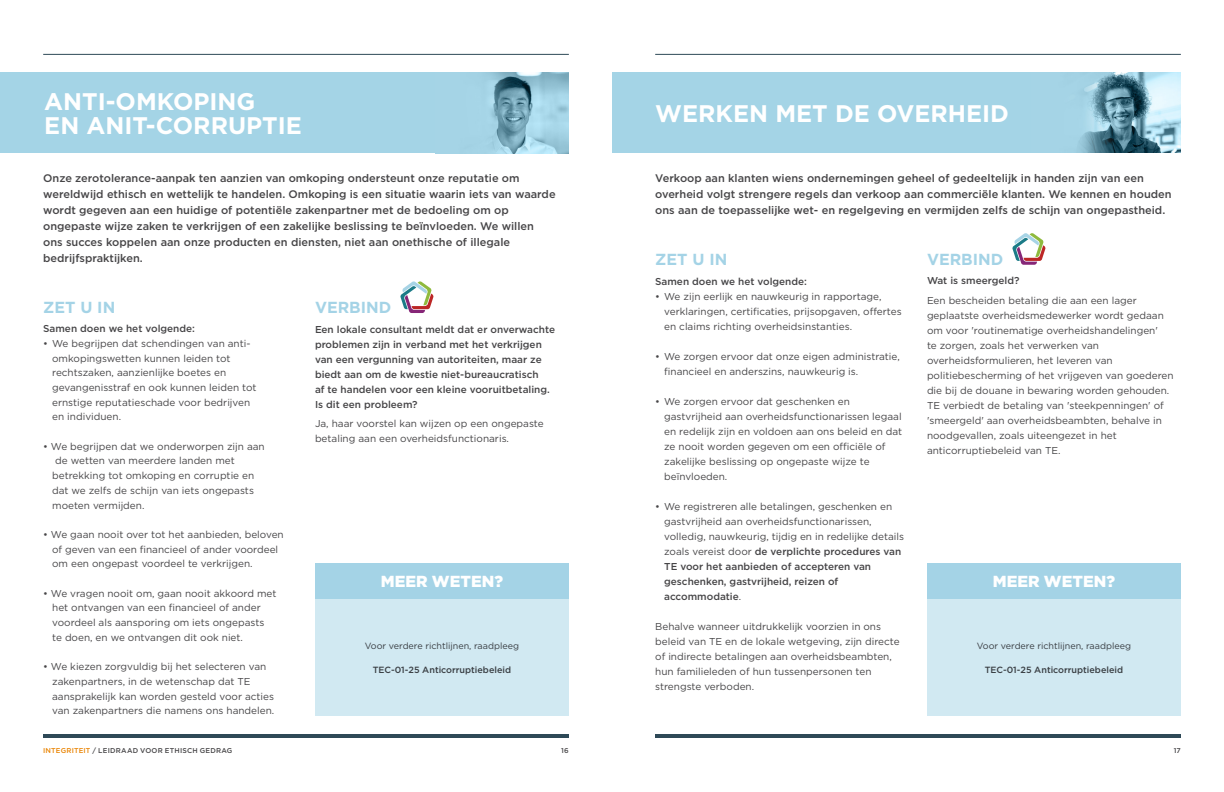
<style>
.page{position:relative;width:1224px;height:792px;background:#fff}
.page>*{position:absolute;margin:0;border:0;box-sizing:border-box;transform-origin:0 0}
.t1{font:700 24px/24px "Gotham";color:#fff}
.t2{font:700 16px "Gotham";color:#a4d3e6}
.t3{font:900 16px "Gotham";color:#fff}
.t4{font:500 11px/16px "Gotham";color:#464547}
.t5{font:10px/15px "Gotham";color:#464547}
.t6{font:500 10px/15px "Gotham";color:#464547}
.t7{font:9px "Gotham";color:#464547}
.t8{font:500 9px "Gotham";color:#464547}
.t9{font:500 7px "Gotham";letter-spacing:.03em;color:#464547}
.s1{font-weight:500}
.s2{color:#e98300}
</style>
<div class="page">
<hr style="left:655px;top:734px;width:526px;height:4px;background:#2e4957">
<hr style="left:655px;top:54px;width:526px;height:1px;background:#2e4957">
<hr style="left:43px;top:734px;width:526px;height:4px;background:#2e4957">
<hr style="left:43px;top:54px;width:526px;height:1px;background:#2e4957">
<div style="left:612px;top:72px;width:569px;height:81px;background:#a4d4e6"></div>
<img style="left:1079px;top:72px;width:102px;height:81px">
<div style="left:0;top:72px;width:569px;height:81px;background:#a4d4e6"></div>
<img style="left:489px;top:72px;width:80px;height:81px">
<div style="left:315px;top:599px;width:254px;height:117px;background:#d1e9f2"></div>
<div style="left:315px;top:563px;width:254px;height:36px;background:#a4d3e6"></div>
<div style="left:927px;top:599px;width:254px;height:117px;background:#d1e9f2"></div>
<div style="left:927px;top:563px;width:254px;height:36px;background:#a4d3e6"></div>
<svg style="left:400px;top:281px;width:34px;height:32px"></svg>
<svg style="left:1012px;top:233px;width:34px;height:32px"></svg>
<h1 class="t1" style="left:44px;top:90px;width:259px">ANTI-OMKOPING<br>EN ANIT-CORRUPTIE</h1>
<p class="t4" style="left:43px;top:170px;width:514px">Onze zerotolerance-aanpak ten aanzien van omkoping ondersteunt onze reputatie om wereldwijd ethisch en wettelijk te handelen. Omkoping is een situatie waarin iets van waarde wordt gegeven aan een huidige of potentiële zakenpartner met de bedoeling om op ongepaste wijze zaken te verkrijgen of een zakelijke beslissing te beïnvloeden. We willen ons succes koppelen aan onze producten en diensten, niet aan onethische of illegale bedrijfspraktijken.</p>
<h2 class="t2" style="left:43px;top:297px;width:74px">ZET U IN</h2>
<p class="t6" style="left:43px;top:321px;width:153px">Samen doen we het volgende:</p>
<p class="t5" style="left:52px;top:336px;width:206px;line-height:14.7px;text-indent:-9px">• We begrijpen dat schendingen van anti&shy;omkopingswetten kunnen leiden tot rechtszaken, aanzienlijke boetes en gevangenisstraf en ook kunnen leiden tot ernstige reputatieschade voor bedrijven en individuen.</p>
<p class="t5" style="left:43px;top:438px;width:223px">• We begrijpen dat we onderworpen zijn aan</p>
<p class="t5" style="left:55px;top:453px;width:181px">de wetten van meerdere landen met</p>
<p class="t5" style="left:52px;top:468px;width:204px">betrekking tot omkoping en corruptie en</p>
<p class="t5" style="left:52px;top:483px;width:203px">dat we zelfs de schijn van iets ongepasts</p>
<p class="t5" style="left:52px;top:497px;width:94px">moeten vermijden.</p>
<p class="t5" style="left:52px;top:527px;width:233px;line-height:14.7px;text-indent:-9px">• We gaan nooit over tot het aanbieden, beloven of geven van een financieel of ander voordeel om een ongepast voordeel te verkrijgen.</p>
<p class="t5" style="left:52px;top:586px;width:226px;line-height:14.7px;text-indent:-9px">• We vragen nooit om, gaan nooit akkoord met het ontvangen van een financieel of ander voordeel als aansporing om iets ongepasts te doen, en we ontvangen dit ook niet.</p>
<p class="t5" style="left:52px;top:659px;width:224px;line-height:14.7px;text-indent:-9px">• We kiezen zorgvuldig bij het selecteren van zakenpartners, in de wetenschap dat TE aansprakelijk kan worden gesteld voor acties van zakenpartners die namens ons handelen.</p>
<h2 class="t2" style="left:315px;top:297px;width:78px">VERBIND</h2>
<p class="t6" style="left:315px;top:321px;width:242px">Een lokale consultant meldt dat er onverwachte problemen zijn in verband met het verkrijgen van een vergunning van autoriteiten, maar ze biedt aan om de kwestie niet-bureaucratisch<br>af te handelen voor een kleine vooruitbetaling.<br>Is dit een probleem?</p>
<p class="t5" style="left:315px;top:416px;width:230px">Ja, haar voorstel kan wijzen op een ongepaste betaling aan een overheidsfunctionaris.</p>
<h2 class="t3" style="left:381px;top:571px;width:124px">MEER WETEN?</h2>
<p class="t7" style="left:365px;top:640px;width:156px">Voor verdere richtlijnen, raadpleeg</p>
<p class="t8" style="left:373px;top:664px;width:140px">TEC-01-25 Anticorruptiebeleid</p>
<h1 class="t1" style="left:655px;top:101px;width:355px">WERKEN MET DE OVERHEID</h1>
<p class="t4" style="left:655px;top:170px;width:518px">Verkoop aan klanten wiens ondernemingen geheel of gedeeltelijk in handen zijn van een overheid volgt strengere regels dan verkoop aan commerciële klanten. We kennen en houden ons aan de toepasselijke wet- en regelgeving en vermijden zelfs de schijn van ongepastheid.</p>
<h2 class="t2" style="left:927px;top:249px;width:78px">VERBIND</h2>
<p class="t6" style="left:927px;top:273px;width:94px">Wat is smeergeld?</p>
<p class="t5" style="left:927px;top:293px;width:248px">Een bescheiden betaling die aan een lager geplaatste overheidsmedewerker wordt gedaan om voor 'routinematige overheidshandelingen'<br>te zorgen, zoals het verwerken van overheidsformulieren, het leveren van politiebescherming of het vrijgeven van goederen die bij de douane in bewaring worden gehouden.<br>TE verbiedt de betaling van 'steekpenningen' of 'smeergeld' aan overheidsbeambten, behalve in noodgevallen, zoals uiteengezet in het anticorruptiebeleid van TE.</p>
<h2 class="t2" style="left:655px;top:249px;width:74px">ZET U IN</h2>
<p class="t6" style="left:655px;top:273px;width:153px">Samen doen we het volgende:</p>
<p class="t5" style="left:664px;top:288px;width:239px;text-indent:-9px">• We zijn eerlijk en nauwkeurig in rapportage, verklaringen, certificaties, prijsopgaven, offertes en claims richting overheidsinstanties.</p>
<p class="t5" style="left:664px;top:348px;width:237px;text-indent:-9px">• We zorgen ervoor dat onze eigen administratie, financieel en anderszins, nauwkeurig is.</p>
<p class="t5" style="left:664px;top:393px;width:240px;text-indent:-9px">• We zorgen ervoor dat geschenken en gastvrijheid aan overheidsfunctionarissen legaal en redelijk zijn en voldoen aan ons beleid en dat ze nooit worden gegeven om een officiële of zakelijke beslissing op ongepaste wijze te beïnvloeden.</p>
<p class="t5" style="left:664px;top:498px;width:241px;text-indent:-9px">• We registreren alle betalingen, geschenken en gastvrijheid aan overheidsfunctionarissen, volledig, nauwkeurig, tijdig en in redelijke details zoals vereist door <span class="s1">de verplichte procedures van TE voor het aanbieden of accepteren van geschenken, gastvrijheid, reizen of accommodatie</span>.</p>
<p class="t5" style="left:655px;top:618px;width:246px">Behalve wanneer uitdrukkelijk voorzien in ons beleid van TE en de lokale wetgeving, zijn directe of indirecte betalingen aan overheidsbeambten, hun familieleden of hun tussenpersonen ten strengste verboden.</p>
<h2 class="t3" style="left:993px;top:571px;width:124px">MEER WETEN?</h2>
<p class="t7" style="left:977px;top:640px;width:156px">Voor verdere richtlijnen, raadpleeg</p>
<p class="t8" style="left:985px;top:664px;width:140px">TEC-01-25 Anticorruptiebeleid</p>
<p class="t9" style="left:43px;top:746px;width:191px"><span class="s2">INTEGRITEIT</span> / LEIDRAAD VOOR ETHISCH GEDRAG</p>
<p class="t9" style="left:561px;top:746px;width:9px">16</p>
<p class="t9" style="left:1174px;top:746px;width:9px">17</p>
</div>
